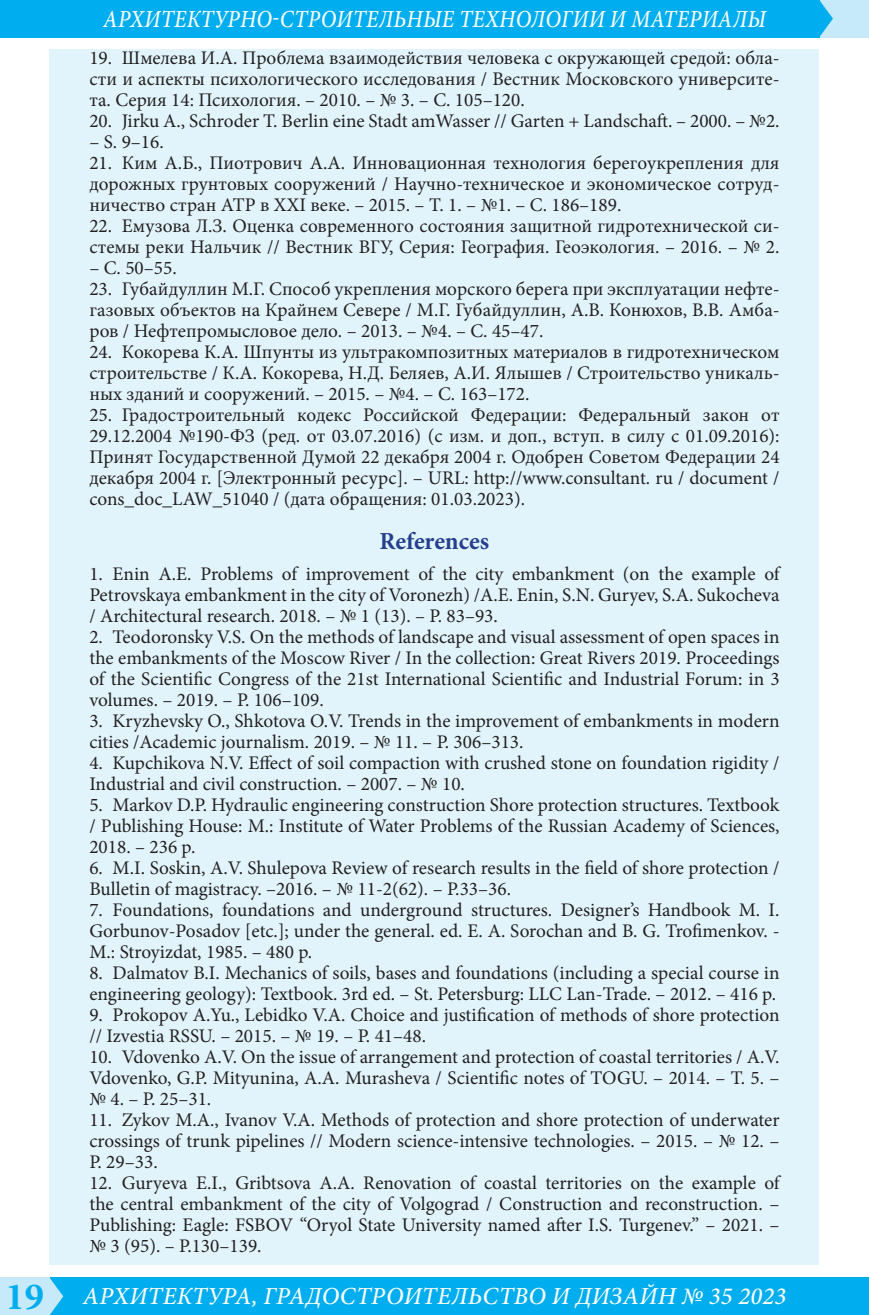
<style>
.page{position:relative;width:869px;height:1315px;background:#fff}
.page>*{position:absolute;margin:0;border:0;box-sizing:border-box;transform-origin:0 0}
.t1{font:italic 500 24.5px "Minion Pro";letter-spacing:.01em;color:#fff}
.t2{font:italic 500 24.5px "Minion Pro";letter-spacing:.01em;color:#fff;scale:.89 1}
.Литература_заголовок{font:700 24.5px "Minion Pro";letter-spacing:-.005em;color:#253f8e}
.t3{font:19.25px/21px "Minion Pro";color:#231f20;text-align:justify}
.s1{font-weight:700;font-style:normal;font-size:38.5px;color:#00aeef}
</style>
<div class="page">
<div style="left:46px;top:1277px;width:822px;height:38px;background:#00aeef"></div>
<div style="left:819px;top:0;width:49px;height:37px;background:#c6eafa"></div>
<div style="left:0;top:1277px;width:50px;height:38px;background:#c6eafa"></div>
<div style="left:0;top:0;width:819px;height:37px;background:#00aeef"></div>
<svg style="left:50px;top:1278px;width:13px;height:37px"></svg>
<svg style="left:819px;top:0;width:13px;height:37px"></svg>
<div style="left:50px;top:50px;width:769px;height:1215px;background:#e1f4fc"></div>
<p class="t2" style="left:103px;top:2px;width:746px">АРХИТЕКТУРНО-СТРОИТЕЛЬНЫЕ ТЕХНОЛОГИИ И МАТЕРИАЛЫ</p>
<p class="t3" style="left:89px;top:47px;width:691px">19. Шмелева И.А. Проблема взаимодействия человека с окружающей средой: обла&shy;сти и аспекты психологического исследования / Вестник Московского университе&shy;та. Серия 14: Психология. – 2010. – № 3. – С. 105–120.</p>
<p class="t3" style="left:89px;top:110px;width:691px">20. Jirku A., Schroder T. Berlin eine Stadt amWasser // Garten + Landschaft. – 2000. – №2.</p>
<p class="t3" style="left:89px;top:131px;width:76px">– S. 9–16.</p>
<p class="t3" style="left:89px;top:152px;width:691px">21. Ким А.Б., Пиотрович А.А. Инновационная технология берегоукрепления для дорожных грунтовых сооружений / Научно-техническое и экономическое сотруд&shy;ничество стран АТР в XXI веке. – 2015. – Т. 1. – №1. – С. 186–189.</p>
<p class="t3" style="left:89px;top:215px;width:691px">22. Емузова Л.З. Оценка современного состояния защитной гидротехнической си&shy;стемы реки Нальчик // Вестник ВГУ, Серия: География. Геоэкология. – 2016. – № 2.</p>
<p class="t3" style="left:89px;top:257px;width:89px">– С. 50–55.</p>
<p class="t3" style="left:89px;top:278px;width:691px">23. Губайдуллин М.Г. Способ укрепления морского берега при эксплуатации нефте&shy;газовых объектов на Крайнем Севере / М.Г. Губайдуллин, А.В. Конюхов, В.В. Амба&shy;ров / Нефтепромысловое дело. – 2013. – №4. – С. 45–47.</p>
<p class="t3" style="left:89px;top:341px;width:691px">24. Кокорева К.А. Шпунты из ультракомпозитных материалов в гидротехническом строительстве / К.А. Кокорева, Н.Д. Беляев, А.И. Ялышев / Строительство уникаль&shy;ных зданий и сооружений. – 2015. – №4. – С. 163–172.</p>
<p class="t3" style="left:89px;top:404px;width:691px">25. Градостроительный кодекс Российской Федерации: Федеральный закон от 29.12.2004 №190‑ФЗ (ред. от 03.07.2016) (с изм. и доп., вступ. в силу с 01.09.2016):<br>Принят Государственной Думой 22 декабря 2004 г. Одобрен Советом Федерации 24 декабря 2004 г. [Электронный ресурс]. – URL: http://www.consultant. ru / document / cons_doc_LAW_51040 / (дата обращения: 01.03.2023).</p>
<p class="Литература_заголовок" style="left:379px;top:524px;width:111px">References</p>
<p class="t3" style="left:89px;top:563px;width:691px">1. Enin A.E. Problems of improvement of the city embankment (on the example of Petrovskaya embankment in the city of Voronezh) /A.E. Enin, S.N. Guryev, S.A. Sukocheva / Architectural research. 2018. – № 1 (13). – P. 83–93.</p>
<p class="t3" style="left:89px;top:626px;width:691px">2. Teodoronsky V.S. On the methods of landscape and visual assessment of open spaces in the embankments of the Moscow River / In the collection: Great Rivers 2019. Proceedings of the Scientific Congress of the 21st International Scientific and Industrial Forum: in 3 volumes. – 2019. – P. 106–109.</p>
<p class="t3" style="left:89px;top:710px;width:691px">3. Kryzhevsky O., Shkotova O.V. Trends in the improvement of embankments in modern cities /Academic journalism. 2019. – № 11. – P. 306–313.</p>
<p class="t3" style="left:89px;top:752px;width:691px">4. Kupchikova N.V. Effect of soil compaction with crushed stone on foundation rigidity /<br>Industrial and civil construction. – 2007. – № 10.</p>
<p class="t3" style="left:89px;top:794px;width:691px">5. Markov D.P. Hydraulic engineering construction Shore protection structures. Textbook / Publishing House: M.: Institute of Water Problems of the Russian Academy of Sciences, 2018. – 236 p.</p>
<p class="t3" style="left:89px;top:857px;width:691px">6. M.I. Soskin, A.V. Shulepova Review of research results in the field of shore protection /<br>Bulletin of magistracy. –2016. – № 11-2(62). – P.33–36.</p>
<p class="t3" style="left:89px;top:899px;width:691px">7. Foundations, foundations and underground structures. Designer’s Handbook M. I.<br>Gorbunov-Posadov [etc.]; under the general. ed. E. A. Sorochan and B. G. Trofimenkov. - M.: Stroyizdat, 1985. – 480 p.</p>
<p class="t3" style="left:89px;top:962px;width:691px">8. Dalmatov B.I. Mechanics of soils, bases and foundations (including a special course in engineering geology): Textbook. 3rd ed. – St. Petersburg: LLC Lan-Trade. – 2012. – 416 p.</p>
<p class="t3" style="left:89px;top:1004px;width:691px">9. Prokopov A.Yu., Lebidko V.A. Choice and justification of methods of shore protection // Izvestia RSSU. – 2015. – № 19. – P. 41–48.</p>
<p class="t3" style="left:89px;top:1046px;width:691px">10. Vdovenko A.V. On the issue of arrangement and protection of coastal territories / A.V.<br>Vdovenko, G.P. Mityunina, A.A. Murasheva / Scientific notes of TOGU. – 2014. – T. 5. – № 4. – P. 25–31.</p>
<p class="t3" style="left:89px;top:1109px;width:691px">11. Zykov M.A., Ivanov V.A. Methods of protection and shore protection of underwater crossings of trunk pipelines // Modern science-intensive technologies. – 2015. – № 12. – P. 29–33.</p>
<p class="t3" style="left:89px;top:1172px;width:691px">12. Guryeva E.I., Gribtsova A.A. Renovation of coastal territories on the example of the central embankment of the city of Volgograd / Construction and reconstruction. – Publishing: Eagle: FSBOV “Oryol State University named after I.S. Turgenev.” – 2021. – № 3 (95). – P.130–139.</p>
<p class="t1" style="left:6px;top:1279px;width:781px"><span class="s1">19</span> АРХИТЕКТУРА, ГРАДОСТРОИТЕЛЬСТВО И ДИЗАЙН № 35 2023</p>
</div>
